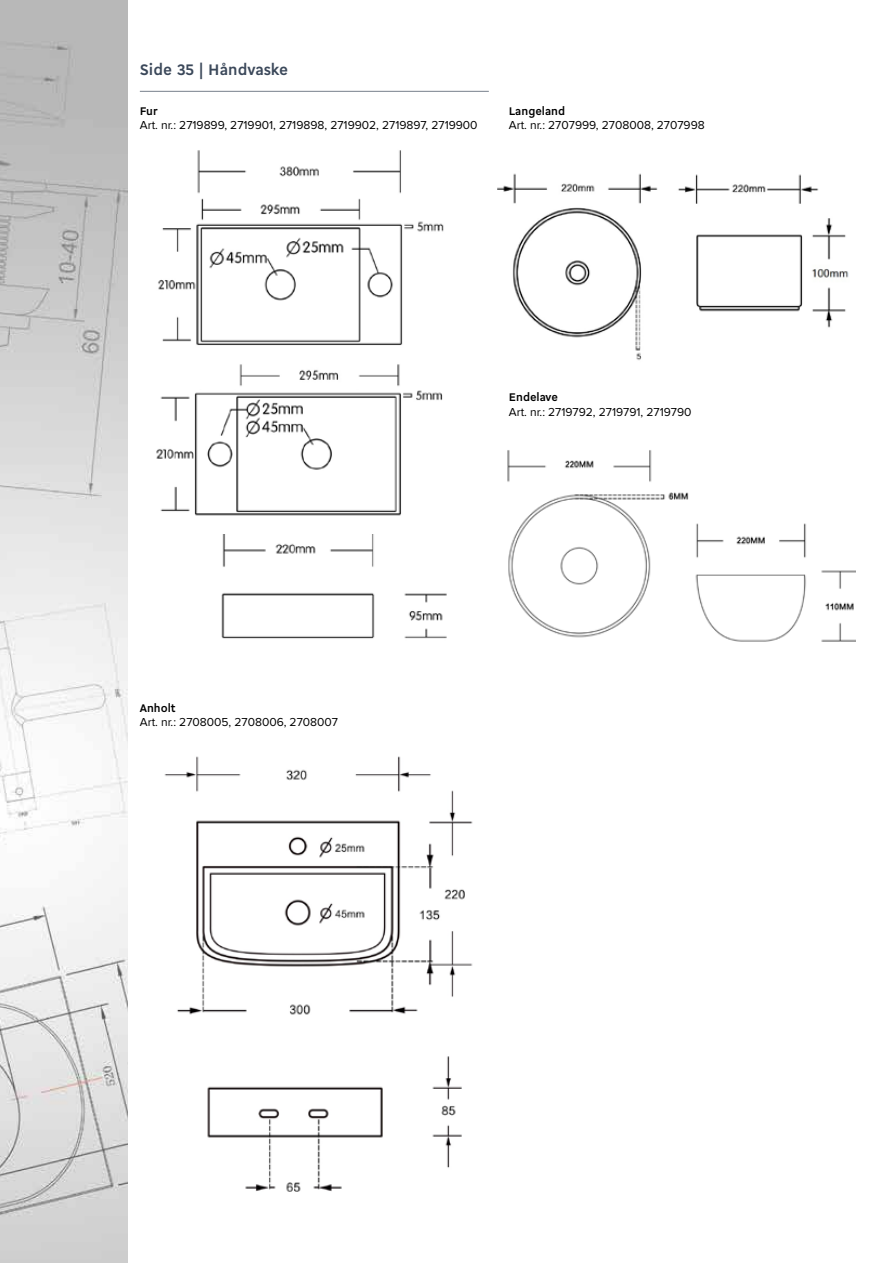
<style>
.page{position:relative;width:893px;height:1263px;background:#fff}
.page>*{position:absolute;margin:0;border:0;box-sizing:border-box;transform-origin:0 0}
.t1{font:700 16.5px "Cogito";color:#3b485a}
.t2{font:12px "Proxima Nova";color:#000}
.t3{font:700 12px "Cogito";color:#000}
</style>
<div class="page">
<img style="left:0;top:0;width:128px;height:1263px">
<img style="left:497px;top:173px;width:352px;height:187px">
<img style="left:507px;top:450px;width:348px;height:192px">
<hr style="left:140px;top:91px;width:349px;height:1px;background:#3b485a">
<img style="left:156px;top:390px;width:287px;height:126px">
<img style="left:221px;top:534px;width:226px;height:105px">
<img style="left:239px;top:364px;width:161px;height:22px">
<img style="left:158px;top:150px;width:286px;height:195px">
<img style="left:164px;top:756px;width:309px;height:259px">
<img style="left:207px;top:1056px;width:255px;height:136px">
<h1 class="t1" style="left:140px;top:58px;width:150px">Side 35 | Håndvaske</h1>
<p class="t3" style="left:140px;top:102px;width:19px">Fur</p>
<p class="t2" style="left:140px;top:118px;width:339px">Art. nr.: 2719899, 2719901, 2719898, 2719902, 2719897, 2719900</p>
<p class="t3" style="left:509px;top:103px;width:58px">Langeland</p>
<p class="t2" style="left:509px;top:118px;width:197px">Art. nr.: 2707999, 2708008, 2707998</p>
<p class="t3" style="left:509px;top:389px;width:51px">Endelave</p>
<p class="t2" style="left:509px;top:405px;width:184px">Art. nr.: 2719792, 2719791, 2719790</p>
<p class="t3" style="left:140px;top:699px;width:37px">Anholt</p>
<p class="t2" style="left:140px;top:715px;width:200px">Art. nr.: 2708005, 2708006, 2708007</p>
</div>
